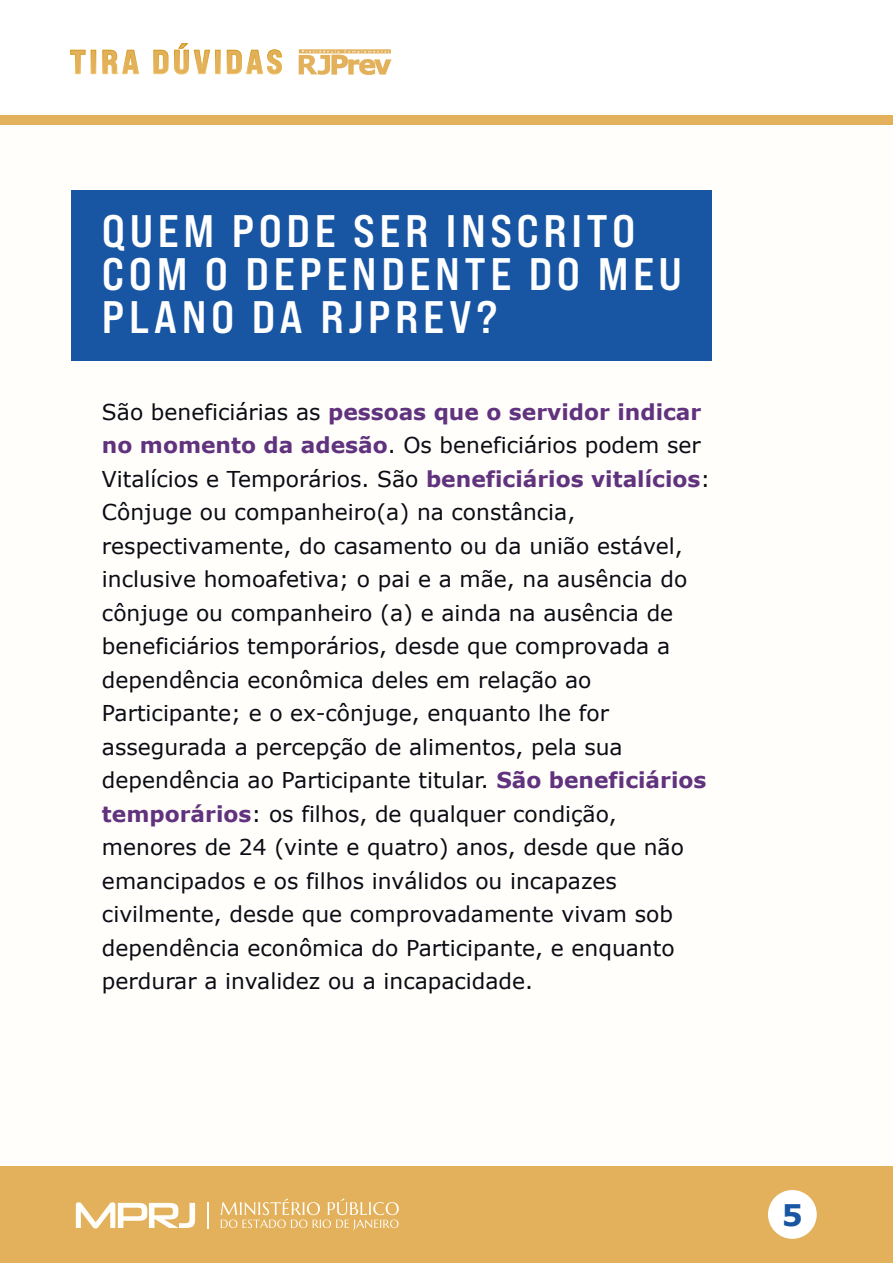
<style>
.page{position:relative;width:893px;height:1263px;background:#fffefb}
.page>*{position:absolute;margin:0;border:0;box-sizing:border-box;transform-origin:0 0}
.t1{font:45.45px/42.8px "Bebas Neue Pro Exp Bd";letter-spacing:.1em;color:#fff}
.t2{font:700 29.7px "Verdana";color:#1855a2}
.t3{font:21.9px/33.5px "Verdana";color:#0b0c14}
.s1{font-weight:700;color:#61327d}
</style>
<div class="page">
<div style="left:0;top:1166px;width:893px;height:96px;background:#e3b15b"></div>
<div style="left:0;top:0;width:893px;height:116px;background:#fff"></div>
<div style="left:0;top:116px;width:893px;height:9px;background:#e3b15b"></div>
<svg style="left:76px;top:1202px;width:119px;height:26px"></svg>
<svg style="left:207px;top:1202px;width:1px;height:27px"></svg>
<svg style="left:220px;top:1198px;width:179px;height:32px"></svg>
<div style="left:768px;top:1190px;width:49px;height:49px;background:#fff;border-radius:50%"></div>
<div style="left:91px;top:50px;width:5px;height:24px;background:#e3b15b"></div>
<div style="left:215px;top:50px;width:5px;height:24px;background:#e3b15b"></div>
<svg style="left:70px;top:50px;width:15px;height:24px"></svg>
<svg style="left:102px;top:50px;width:37px;height:24px"></svg>
<svg style="left:153px;top:50px;width:15px;height:24px"></svg>
<svg style="left:174px;top:43px;width:36px;height:31px"></svg>
<svg style="left:227px;top:49px;width:55px;height:25px"></svg>
<svg style="left:299px;top:49px;width:92px;height:26px"></svg>
<div style="left:71px;top:191px;width:641px;height:170px;background:#1855a2"></div>
<h1 class="t1" style="left:102px;top:209px;width:582px">QUEM PODE SER INSCRITO<br>COM O DEPENDENTE DO MEU<br>PLANO DA RJPREV?</h1>
<p class="t3" style="left:102px;top:395px;width:610px">São beneficiárias as <span class="s1">pessoas que o servidor indicar no momento da adesão</span>. Os beneficiários podem ser Vitalícios e Temporários. São <span class="s1">beneficiários vitalícios</span>:<br>Cônjuge ou companheiro(a) na constância, respectivamente, do casamento ou da união estável, inclusive homoafetiva; o pai e a mãe, na ausência do cônjuge ou companheiro (a) e ainda na ausência de beneficiários temporários, desde que comprovada a dependência econômica deles em relação ao Participante; e o ex-cônjuge, enquanto lhe for assegurada a percepção de alimentos, pela sua dependência ao Participante titular. <span class="s1">São beneficiários temporários</span>: os filhos, de qualquer condição, menores de 24 (vinte e quatro) anos, desde que não emancipados e os filhos inválidos ou incapazes civilmente, desde que comprovadamente vivam sob dependência econômica do Participante, e enquanto perdurar a invalidez ou a incapacidade.</p>
<h2 class="t2" style="left:782px;top:1194px;width:23px">5</h2>
</div>
